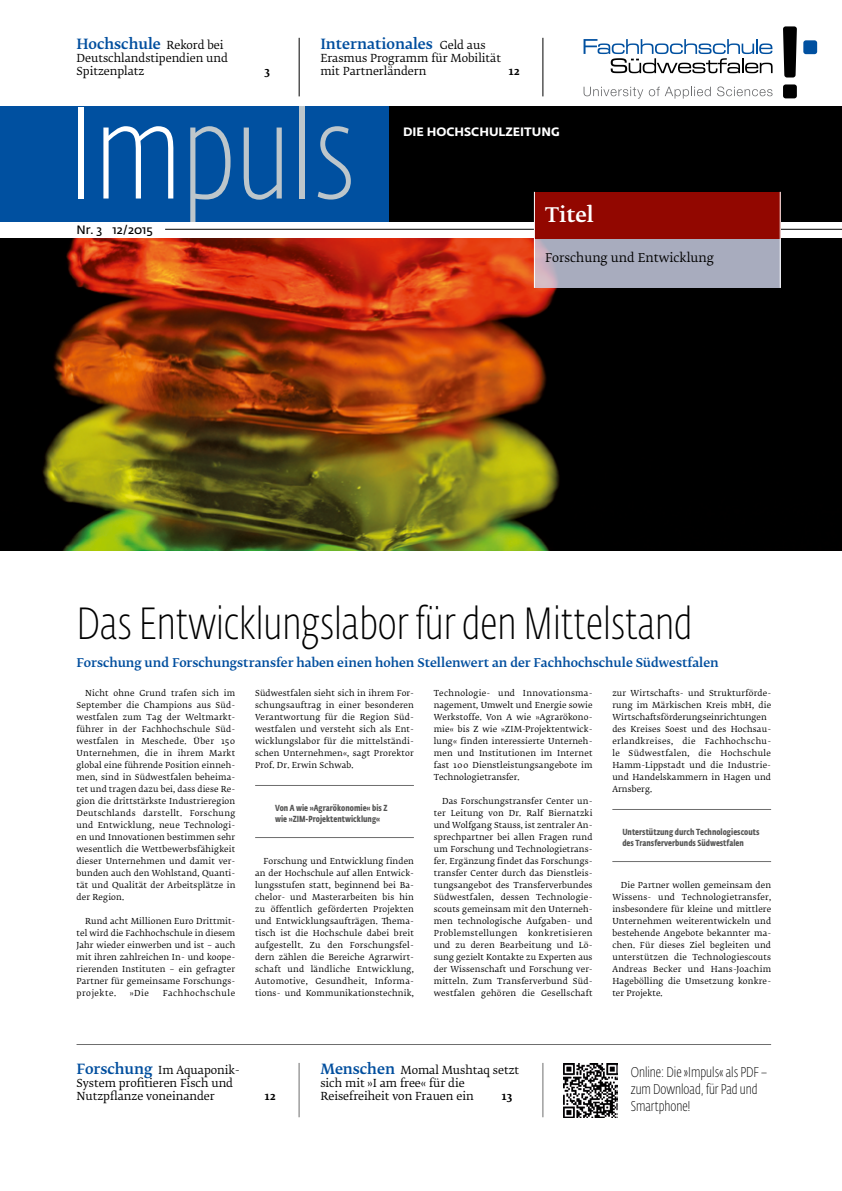
<style>
.page{position:relative;width:842px;height:1191px;background:#fff}
.page>*{position:absolute;margin:0;border:0;box-sizing:border-box;transform-origin:0 0}
.t1{font:130px "Fedra Sans Dis Std Thin Cond";color:#bdc6cb}
.t2{font:44.5px "Fedra Sans Dis Std Thin Cond";color:#000}
.t3{font:500 20px "Fedra Serif B Std";color:#fff}
.t4{font:14px/16.8px "Fedra Sans Dis Std Thin Cond";color:#000}
.t5{font:500 14px "Fedra Serif B Std";color:#004e9e}
.t6{font:500 12px "Fedra Serif B Std";color:#004e9e}
.t7{font:12px "Fedra Serif B Std";color:#000}
.t8{font:700 12px "Fedra Sans Alt Std";color:#fff}
.t9{font:600 12px "Fedra Sans Alt Std";color:#000}
.t10{font:11px/13.2px "Fedra Serif B Std";color:#000}
.t11{font:500 11px "Fedra Serif B Std";color:#000}
.t12{font:700 8.7px/10.4px "Fe Sa Cond Alt Std";color:#565655}
.t13{font:8.2px/12px "Fedra Serif B Std";letter-spacing:.025em;color:#000;text-align:justify}
.t14{font:8.2px "Fedra Serif B Std";letter-spacing:.07em;color:#000}
.s1{font-weight:400;font-size:11px;color:#000}
.s2{color:#fff}
.s3{font-weight:500;font-size:14px;color:#004e9e}
</style>
<div class="page">
<div style="left:386px;top:106px;width:456px;height:115px;background:#000"></div>
<div style="left:0;top:106px;width:389px;height:115px;background:#0050a0"></div>
<svg style="left:783px;top:84px;width:14px;height:14px"></svg>
<svg style="left:783px;top:26px;width:14px;height:51px"></svg>
<svg style="left:803px;top:40px;width:14px;height:14px"></svg>
<svg style="left:584px;top:87px;width:59px;height:12px"></svg>
<svg style="left:649px;top:87px;width:62px;height:12px"></svg>
<svg style="left:717px;top:86px;width:55px;height:10px"></svg>
<svg style="left:583px;top:39px;width:189px;height:34px"></svg>
<hr style="left:299px;top:38px;width:1px;height:58px;background:#000">
<hr style="left:542px;top:38px;width:1px;height:58px;background:#000">
<hr style="left:77px;top:1044px;width:694px;height:1px;background:#6e6e6e">
<hr style="left:299px;top:1063px;width:1px;height:54px;background:#6e6e6e">
<hr style="left:542px;top:1063px;width:1px;height:54px;background:#6e6e6e">
<hr style="left:165px;top:229px;width:677px;height:1px;background:#000">
<img style="left:564px;top:1063px;width:54px;height:54px">
<hr style="left:255px;top:785px;width:159px;height:1px;background:#6e6e6e">
<hr style="left:255px;top:837px;width:159px;height:1px;background:#6e6e6e">
<hr style="left:612px;top:809px;width:159px;height:1px;background:#6e6e6e">
<hr style="left:612px;top:861px;width:159px;height:1px;background:#6e6e6e">
<img style="left:0;top:238px;width:842px;height:312px">
<svg style="left:535px;top:238px;width:245px;height:50px;background:#aaa9ba"></svg>
<div style="left:534px;top:192px;width:247px;height:46px;background:#920700"></div>
<hr style="left:534px;top:192px;width:1px;height:96px;background:#fff">
<hr style="left:780px;top:192px;width:1px;height:96px;background:#fff">
<h3 class="t5" style="left:77px;top:34px;width:149px">Hochschule <span class="s1">Rekord bei</span></h3>
<h3 class="t10" style="left:77px;top:52px;width:153px">Deutschlandstipendien und<br>Spitzenplatz</h3>
<h3 class="t11" style="left:265px;top:63px;width:7px">3</h3>
<h3 class="t5" style="left:320px;top:34px;width:167px">Internationales <span class="s1">Geld aus</span></h3>
<h3 class="t10" style="left:320px;top:52px;width:182px">Erasmus Programm für Mobilität mit Partnerländern</h3>
<h3 class="t11" style="left:508px;top:63px;width:13px">12</h3>
<h1 class="t1" style="left:68px;top:73px;width:289px"><span class="s2">Im</span>puls</h1>
<h3 class="t9" style="left:77px;top:222px;width:78px">Nr. 3 12/2015</h3>
<h3 class="t8" style="left:403px;top:124px;width:158px">DIE HOCHSCHULZEITUNG</h3>
<h3 class="t3" style="left:545px;top:200px;width:50px">Titel</h3>
<h3 class="t7" style="left:545px;top:249px;width:170px">Forschung und Entwicklung</h3>
<h2 class="t2" style="left:77px;top:595px;width:617px">Das Entwicklungslabor für den Mittelstand</h2>
<h3 class="t6" style="left:77px;top:654px;width:644px">Forschung und Forschungstransfer haben einen hohen Stellenwert an der Fachhochschule Südwestfalen</h3>
<p class="t13" style="left:77px;top:688px;width:160px;text-indent:9px">Nicht ohne Grund trafen sich im September die Champions aus Süd&shy;westfalen zum Tag der Weltmarkt&shy;führer in der Fachhochschule Süd&shy;westfalen in Meschede. Über 150<br>Unternehmen, die in ihrem Markt global eine führende Position einneh&shy;men, sind in Südwestfalen beheima&shy;tet und tragen dazu bei, dass diese Re&shy;gion die drittstärkste Industrieregion Deutschlands darstellt. Forschung und Entwicklung, neue Technologi&shy;en und Innovationen bestimmen sehr wesentlich die Wettbewerbsfähigkeit dieser Unternehmen und damit ver&shy;bunden auch den Wohlstand, Quanti&shy;tät und Qualität der Arbeitsplätze in der Region.</p>
<p class="t13" style="left:77px;top:916px;width:160px;text-indent:9px">Rund acht Millionen Euro Drittmit&shy;tel wird die Fachhochschule in diesem Jahr wieder einwerben und ist – auch mit ihren zahlreichen In- und koope&shy;rierenden Instituten – ein gefragter Partner für gemeinsame Forschungs&shy;projekte.</p>
<p class="t13" style="left:255px;top:688px;width:160px">Südwestfalen sieht sich in ihrem For&shy;schungsauftrag in einer besonderen Verantwortung für die Region Süd&shy;westfalen und versteht sich als Ent&shy;wicklungslabor für die mittelständi&shy;schen Unternehmen«, sagt Prorektor Prof. Dr. Erwin Schwab.</p>
<p class="t12" style="left:275px;top:803px;width:114px">Von A wie »Agrarökonomie« bis Z wie »ZIM-Projektentwicklung«</p>
<p class="t13" style="left:255px;top:856px;width:160px;text-indent:9px">Forschung und Entwicklung finden an der Hochschule auf allen Entwick&shy;lungsstufen statt, beginnend bei Ba&shy;chelor- und Masterarbeiten bis hin zu öffentlich geförderten Projekten und Entwicklungsaufträgen. Thema&shy;tisch ist die Hochschule dabei breit aufgestellt. Zu den Forschungsfel&shy;dern zählen die Bereiche Agrarwirt&shy;schaft und ländliche Entwicklung, Automotive, Gesundheit, Informa&shy;tions- und Kommunikationstechnik,</p>
<p class="t13" style="left:612px;top:688px;width:160px;text-align:left">zur Wirtschafts- und Strukturförde&shy;rung im Märkischen Kreis mbH, die<br>Wirtschaftsförderungseinrichtungen des Kreises Soest und des Hochsau&shy;erlandkreises, die Fachhochschu&shy;le Südwestfalen, die Hochschule<br>Hamm-Lippstadt und die Industrie&shy;und Handelskammern in Hagen und<br>Arnsberg.</p>
<p class="t12" style="left:622px;top:827px;width:139px">Unterstützung durch Technologiescouts des Transferverbunds Südwestfalen</p>
<p class="t13" style="left:612px;top:880px;width:160px;text-indent:9px">Die Partner wollen gemeinsam den Wissens- und Technologietransfer, insbesondere für kleine und mittlere Unternehmen weiterentwickeln und bestehende Angebote bekannter ma&shy;chen. Für dieses Ziel begleiten und unterstützen die Technologiescouts Andreas Becker und Hans-Joachim Hagebölling die Umsetzung konkre&shy;ter Projekte.</p>
<p class="t13" style="left:434px;top:688px;width:160px">Technologie- und Innovationsma&shy;nagement, Umwelt und Energie sowie Werkstoffe. Von A wie »Agrarökono&shy;mie« bis Z wie »ZIM-Projektentwick&shy;lung« finden interessierte Unterneh&shy;men und Institutionen im Internet fast 100 Dienstleistungsangebote im Technologietransfer.</p>
<p class="t13" style="left:434px;top:796px;width:160px;text-indent:9px">Das Forschungstransfer Center un&shy;ter Leitung von Dr. Ralf Biernatzki und Wolfgang Stauss, ist zentraler An&shy;sprechpartner bei allen Fragen rund um Forschung und Technologietrans&shy;fer. Ergänzung findet das Forschungs&shy;transfer Center durch das Dienstleis&shy;tungsangebot des Transferverbundes Südwestfalen, dessen Technologie&shy;scouts gemeinsam mit den Unterneh&shy;men technologische Aufgaben- und Problemstellungen</p>
<p class="t13" style="left:434px;top:928px;width:160px;text-indent:94px">konkretisieren und zu deren Bearbeitung und Lö&shy;sung gezielt Kontakte zu Experten aus der Wissenschaft und Forschung ver&shy;mitteln. Zum Transferverbund Süd&shy;westfalen gehören die Gesellschaft</p>
<p class="t13" style="left:130px;top:988px;width:21px">»Die</p>
<p class="t14" style="left:163px;top:987px;width:74px">Fachhochschule</p>
<h3 class="t10" style="left:77px;top:1064px;width:165px"><span class="s3">Forschung</span> Im Aquaponik-<br>System profitieren Fisch und<br>Nutzpflanze voneinander</h3>
<h3 class="t11" style="left:265px;top:1088px;width:13px">12</h3>
<h3 class="t10" style="left:320px;top:1064px;width:200px"><span class="s3">Menschen</span> Momal Mushtaq setzt sich mit »I am free« für die<br>Reisefreiheit von Frauen ein</h3>
<h3 class="t11" style="left:501px;top:1088px;width:18px">13<span class="s2">7</span></h3>
<h3 class="t4" style="left:631px;top:1063px;width:138px">Online: Die »Impuls« als PDF – zum Download, für Pad und<br>Smartphone!</h3>
</div>
